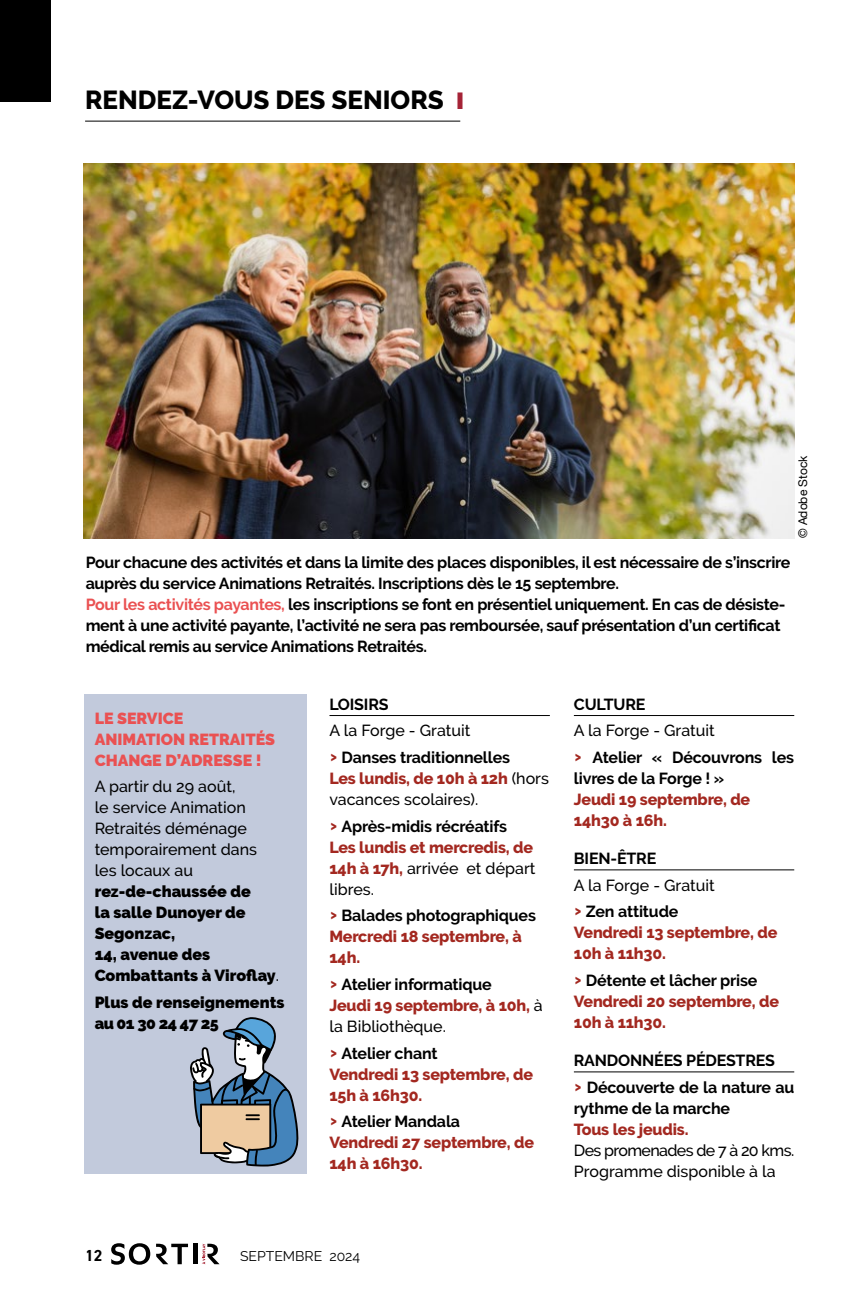
<style>
.page{position:relative;width:851px;height:1304px;background:#fff}
.page>*{position:absolute;margin:0;border:0;box-sizing:border-box;transform-origin:0 0}
.t1{font:800 26px "Raleway";color:#000}
.t2{font:700 16px/21px "Raleway";letter-spacing:-.02em;color:#000}
.t3{font:800 16px/21px "Raleway";letter-spacing:-.01em;color:#a32820}
.t4{font:500 16px/21px "Raleway";color:#000}
.t5{font:900 16px/21px "Raleway";color:#000}
.t6{font:900 16px/21px "Raleway";color:#ea5152}
.t7{font:700 16px "DIN2014";color:#000}
.t8{font:14px "Raleway";color:#000}
.t9{font:12px "Helvetica Neue";color:#000}
.s1{color:#a52336}
.s2{color:#ea5152}
.s3{font-weight:500}
.s4{font-family:"DIN2014";color:#a32820}
.s5{font-weight:800;color:#a32820}
.s6{font-family:"DIN2014";font-weight:700}
.s7{font-weight:700;color:#000}
.s8{font-weight:500;color:#000}
.s9{font-family:"DIN2014";font-weight:700;color:#a32820}
.s10{font-weight:700}
</style>
<div class="page">
<svg style="left:202px;top:1244px;width:17px;height:20px"></svg>
<svg style="left:111px;top:1243px;width:39px;height:22px"></svg>
<hr style="left:194px;top:1244px;width:4px;height:20px;background:#000">
<svg style="left:156px;top:1244px;width:32px;height:20px"></svg>
<div style="left:0;top:0;width:51px;height:102px;background:#000"></div>
<div style="left:84px;top:694px;width:222px;height:480px;background:#c2cadc"></div>
<hr style="left:85px;top:121px;width:375px;height:1px;background:#000">
<img style="left:84px;top:164px;width:710px;height:374px">
<hr style="left:329px;top:715px;width:220px;height:1px;background:#000">
<hr style="left:573px;top:715px;width:221px;height:1px;background:#000">
<hr style="left:573px;top:870px;width:221px;height:1px;background:#000">
<hr style="left:573px;top:1072px;width:221px;height:1px;background:#000">
<svg style="left:190px;top:1017px;width:109px;height:149px"></svg>
<h1 class="t1" style="left:85px;top:86px;width:380px">RENDEZ-VOUS DES SENIORS <span class="s1">❙</span></h1>
<p class="t2" style="left:86px;top:552px;width:706px">Pour chacune des activités et dans la limite des places disponibles, il est nécessaire de s’inscrire auprès du service Animations Retraités. Inscriptions dès le 15 septembre.<br><span class="s2">Pour les activités payantes,</span> les inscriptions se font en présentiel uniquement. En cas de désiste&shy;ment à une activité payante, l’activité ne sera pas remboursée, sauf présentation d’un certificat médical remis au service Animations Retraités.</p>
<p class="t9" style="left:794px;top:538px;width:84px;rotate:-90deg">© Adobe Stock</p>
<p class="t6" style="left:95px;top:708px;width:182px">LE SERVICE<br>ANIMATION RETRAITÉS<br>CHANGE D’ADRESSE !</p>
<p class="t4" style="left:95px;top:776px;width:164px">A partir du 29 août,<br>le service Animation<br>Retraités déménage temporairement dans les locaux au</p>
<p class="t5" style="left:95px;top:881px;width:186px">rez-de-chaussée de<br>la salle Dunoyer de<br>Segonzac,<br>14, avenue des<br>Combattants à Viroflay<span class="s3">.</span></p>
<p class="t5" style="left:95px;top:992px;width:191px">Plus de renseignements au 01 30 24 47 25</p>
<p class="t2" style="left:329px;top:693px;width:61px">LOISIRS</p>
<p class="t2" style="left:329px;top:717px;width:182px;line-height:26.6px"><span class="s3">A la Forge - Gratuit<br></span><span class="s4">&gt;</span> Danses traditionnelles</p>
<p class="t4" style="left:329px;top:768px;width:221px"><span class="s5">Les lundis, de 10h à 12h</span> (hors vacances scolaires).</p>
<p class="t3" style="left:329px;top:816px;width:207px"><span class="s6">&gt;</span> <span class="s7">Après-midis récréatifs<br></span>Les lundis et mercredis, de<br>14h à 17h, <span class="s8">arrivée et départ libres.</span></p>
<p class="t3" style="left:329px;top:905px;width:208px"><span class="s6">&gt;</span> <span class="s7">Balades photographiques<br></span>Mercredi 18 septembre, à<br>14h.</p>
<p class="t3" style="left:329px;top:974px;width:215px"><span class="s6">&gt;</span> <span class="s7">Atelier informatique<br></span>Jeudi 19 septembre, à 10h, <span class="s8">à la Bibliothèque.</span></p>
<p class="t3" style="left:329px;top:1042px;width:205px"><span class="s6">&gt;</span> <span class="s7">Atelier chant<br></span>Vendredi 13 septembre, de<br>15h à 16h30.</p>
<p class="t3" style="left:329px;top:1111px;width:206px"><span class="s6">&gt;</span> <span class="s7">Atelier Mandala<br></span>Vendredi 27 septembre, de<br>14h à 16h30.</p>
<p class="t2" style="left:573px;top:693px;width:73px">CULTURE</p>
<p class="t2" style="left:573px;top:717px;width:222px;line-height:26.6px"><span class="s3">A la Forge - Gratuit<br></span><span class="s4">&gt;</span> Atelier « Découvrons les</p>
<p class="t2" style="left:573px;top:768px;width:152px">livres de la Forge ! »</p>
<p class="t3" style="left:573px;top:789px;width:178px">Jeudi 19 septembre, de<br>14h30 à 16h.</p>
<p class="t2" style="left:573px;top:848px;width:84px">BIEN-ÊTRE</p>
<p class="t4" style="left:573px;top:872px;width:142px;line-height:26.6px">A la Forge - Gratuit <span class="s9">&gt;</span> <span class="s10">Zen attitude</span></p>
<p class="t3" style="left:573px;top:922px;width:205px">Vendredi 13 septembre, de<br>10h à 11h30.</p>
<p class="t3" style="left:573px;top:970px;width:207px"><span class="s6">&gt;</span> <span class="s7">Détente et lâcher prise<br></span>Vendredi 20 septembre, de<br>10h à 11h30.</p>
<p class="t2" style="left:573px;top:1047px;width:222px;line-height:26.6px">RANDONNÉES PÉDESTRES<br><span class="s4">&gt;</span> Découverte de la nature au</p>
<p class="t2" style="left:573px;top:1097px;width:158px">rythme de la marche</p>
<p class="t3" style="left:573px;top:1118px;width:116px">Tous les jeudis.</p>
<p class="t4" style="left:573px;top:1139px;width:222px">Des promenades de 7 à 20 kms.<br>Programme disponible à la</p>
<p class="t7" style="left:85px;top:1245px;width:19px">12</p>
<p class="t8" style="left:240px;top:1248px;width:122px">SEPTEMBRE 2024</p>
</div>
